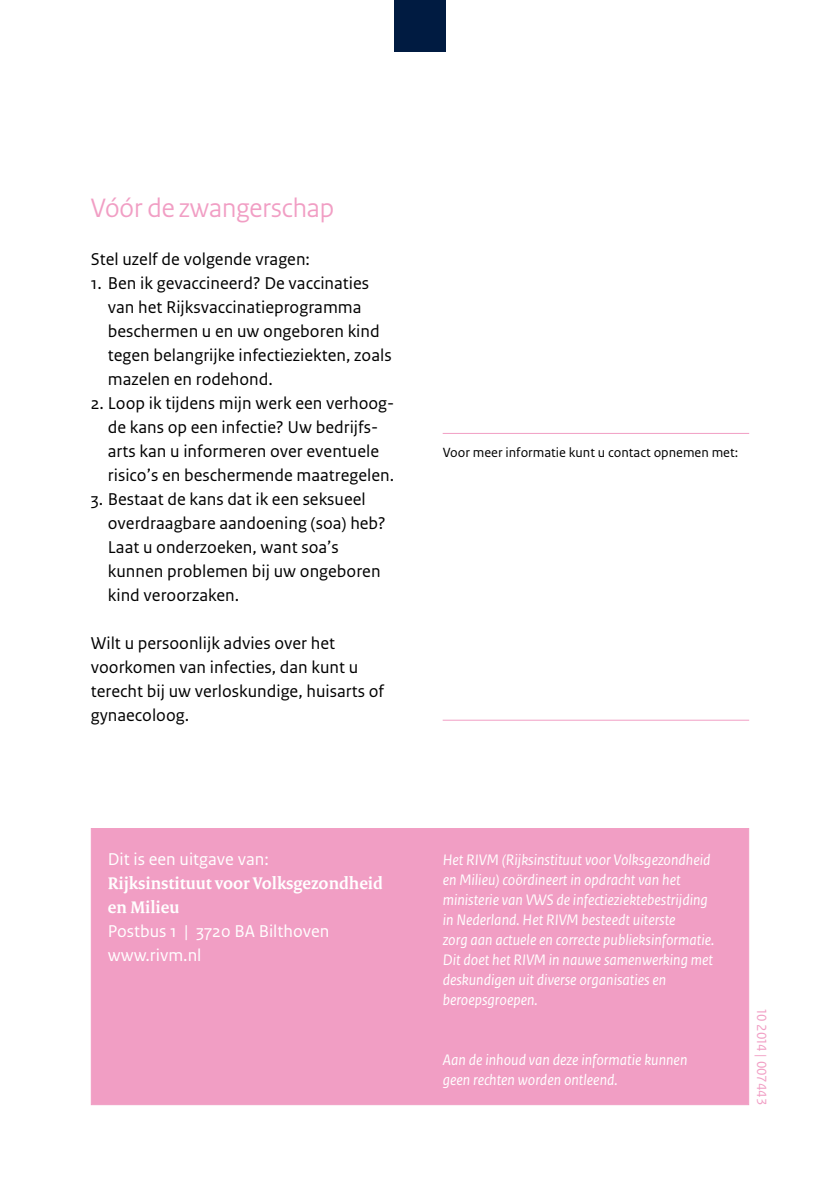
<style>
.page{position:relative;width:840px;height:1191px;background:#fff}
.page>*{position:absolute;margin:0;border:0;box-sizing:border-box;transform-origin:0 0}
._04_RIVM_Paragraafko{font:28px "Rijksoverheid Sans Heading";color:#f19ec4}
.t1{font:18px/24px "Rijksoverheid Sans Text";color:#000}
._10_RIVM_Broodtekst{font:18px "Rijksoverheid Sans Text";color:#fff}
._10_RIVM_Broodtekst-2{font:700 18px/24px "Rijksoverheid Serif";color:#fff}
._00_RIVM_Disclaimer{font:italic 16px/20px "Rijksoverheid Sans Text";color:#fff}
.t2{font:14px "Rijksoverheid Sans Text";color:#000}
.t3{font:14px "Rijksoverheid Sans Text";color:#f19ec4}
</style>
<div class="page">
<div style="left:91px;top:828px;width:657px;height:277px;background:#f19ec4"></div>
<div style="left:394px;top:0;width:51px;height:52px;background:#001b41"></div>
<hr style="left:442px;top:433px;width:306px;height:1px;background:#f19ec4">
<hr style="left:442px;top:719px;width:306px;height:1px;background:#f19ec4">
<p class="_04_RIVM_Paragraafko" style="left:91px;top:191px;width:245px">Vóór de zwangerschap</p>
<p class="t1" style="left:91px;top:247px;width:220px">Stel uzelf de volgende vragen:</p>
<p class="t1" style="left:108px;top:271px;width:285px;text-indent:-17px">1. Ben ik gevaccineerd? De vaccinaties van het Rijksvaccinatieprogramma beschermen u en uw ongeboren kind tegen belangrijke infectieziekten, zoals mazelen en rodehond.</p>
<p class="t1" style="left:108px;top:391px;width:288px;text-indent:-17px">2. Loop ik tijdens mijn werk een verhoog&shy;de kans op een infectie? Uw bedrijfs&shy;arts kan u informeren over eventuele risico’s en beschermende maatregelen.</p>
<p class="t1" style="left:108px;top:487px;width:279px;text-indent:-17px">3. Bestaat de kans dat ik een seksueel overdraagbare aandoening (soa) heb?<br>Laat u onderzoeken, want soa’s kunnen problemen bij uw ongeboren kind veroorzaken.</p>
<p class="t1" style="left:91px;top:631px;width:295px">Wilt u persoonlijk advies over het voorkomen van infecties, dan kunt u terecht bij uw verloskundige, huisarts of gynaecoloog.</p>
<p class="t2" style="left:442px;top:444px;width:297px">Voor meer informatie kunt u contact opnemen met:</p>
<p class="_10_RIVM_Broodtekst" style="left:108px;top:849px;width:162px">Dit is een uitgave van:</p>
<p class="_10_RIVM_Broodtekst-2" style="left:108px;top:871px;width:276px">Rijksinstituut voor Volksgezondheid en Milieu</p>
<p class="_10_RIVM_Broodtekst" style="left:108px;top:921px;width:223px">Postbus 1 | 3720 BA Bilthoven</p>
<p class="_10_RIVM_Broodtekst" style="left:108px;top:945px;width:95px">www.rivm.nl</p>
<p class="_00_RIVM_Disclaimer" style="left:442px;top:850px;width:273px">Het RIVM (Rijksinstituut voor Volksgezondheid en Milieu) coördineert in opdracht van het ministerie van VWS de infectieziektebestrijding in Nederland. Het RIVM besteedt uiterste<br>zorg aan actuele en correcte publieksinformatie.<br>Dit doet het RIVM in nauwe samenwerking met deskundigen uit diverse organisaties en beroepsgroepen.</p>
<p class="_00_RIVM_Disclaimer" style="left:442px;top:1050px;width:246px">Aan de inhoud van deze informatie kunnen geen rechten worden ontleend.</p>
<p class="t3" style="left:769px;top:1008px;width:98px;rotate:90deg">10 2014 | 007443</p>
</div>
